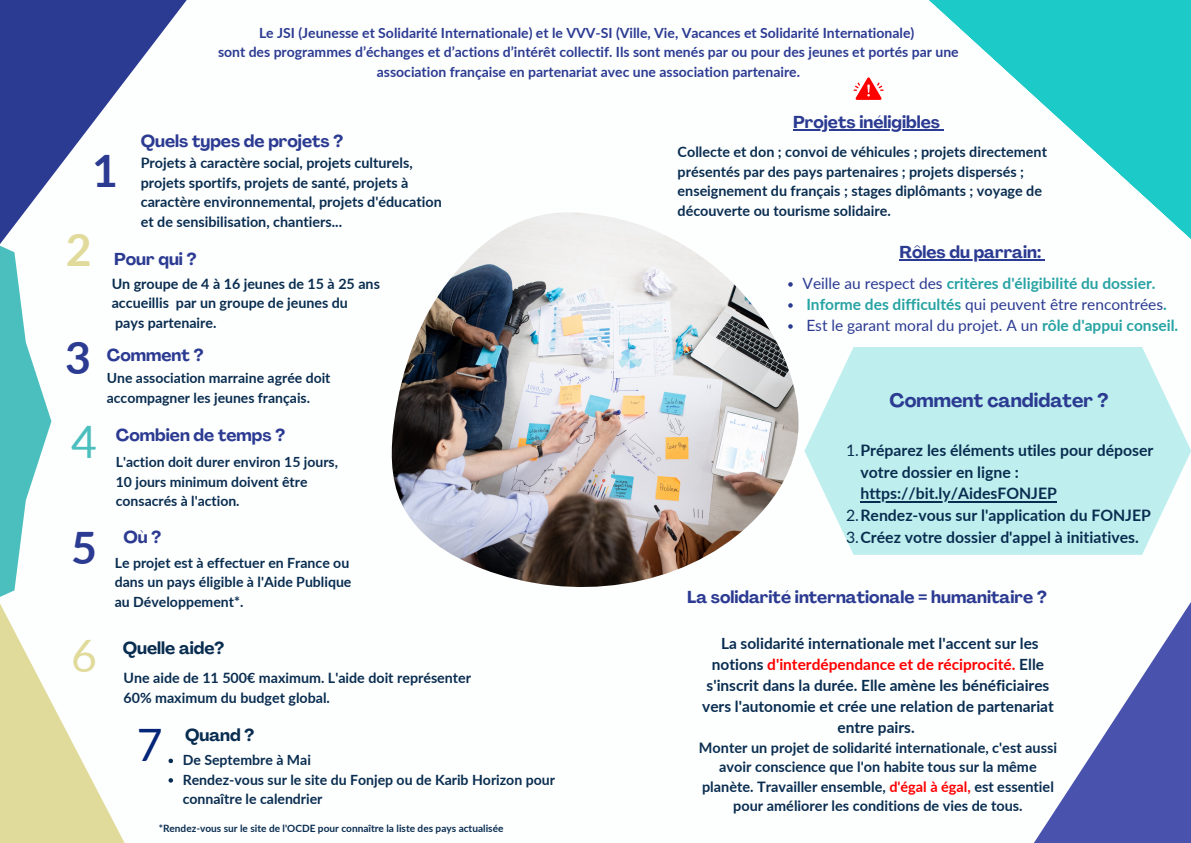
<style>
.page{position:relative;width:1191px;height:843px;background:#fff}
.page>*{position:absolute;margin:0;border:0;box-sizing:border-box;transform-origin:0 0}
.t1{font:700 44.6px "Lato";color:#2c3b92}
.t2{font:44.6px "Lato";color:#e1db9b}
.t3{font:44.6px "Lato";color:#4bbebe}
.t4{font:700 44.6px "Lato";color:#e1db9b}
.t5{font:44.6px "Lato";color:#042679}
.t6{font:700 19.2px "Agrandir";color:#2c3b92}
.t7{font:700 17px "Agrandir";color:#2c3b92}
.t8{font:700 17px "Agrandir";color:#092d50}
.t9{font:700 15.8px/21.8px "Lato";color:#092d50}
.t10{font:15.5px "Lato";color:#2c3b92}
.t11{font:700 15.5px "Lato";color:#27a3a3}
.t12{font:700 15.4px/21px "Lato";color:#092d50;text-align:center}
.t13{font:700 14.4px/19.5px "Lato";color:#092d50;text-align:center}
.t14{font:700 14.3px/19.5px "Lato";color:#092d50}
.t15{font:700 14.2px/19.5px "Lato";color:#092d50}
.t16{font:700 14.1px/19.5px "Lato";color:#092d50}
.t17{font:700 14px/19.5px "Lato";color:#2c3b92;text-align:center}
.t18{font:700 14px/19.5px "Lato";color:#092d50}
.t19{font:700 10.1px "Lato";color:#092d50}
.s1{font-weight:400;color:#2c3b92}
.s2{font-weight:700;color:#27a3a3}
.s3{font-weight:400}
.s4{color:#f00}
</style>
<div class="page">
<svg style="left:0;top:0;width:187px;height:423px"></svg>
<svg style="left:853px;top:554px;width:337px;height:288px"></svg>
<svg style="left:0;top:660px;width:173px;height:182px"></svg>
<svg style="left:793px;top:0;width:397px;height:261px"></svg>
<svg style="left:804px;top:347px;width:386px;height:207px;background:#c5f0ef"></svg>
<svg style="left:0;top:182px;width:51px;height:478px"></svg>
<img style="left:391px;top:212px;width:412px;height:375px">
<svg style="left:853px;top:77px;width:30px;height:23px"></svg>
<svg style="left:168px;top:758px;width:5px;height:4px"></svg>
<svg style="left:168px;top:777px;width:5px;height:5px"></svg>
<hr style="left:860px;top:501px;width:196px;height:1px;background:#092d50">
<hr style="left:899px;top:259px;width:142px;height:1px;background:#2c3b92">
<hr style="left:793px;top:129px;width:146px;height:1px;background:#2c3b92">
<p class="t1" style="left:92px;top:142px;width:27px">1</p>
<p class="t17" style="left:259px;top:22px;width:656px">Le JSI (Jeunesse et Solidarité Internationale) et le VVV-SI (Ville, Vie, Vacances et Solidarité Internationale)</p>
<p class="t17" style="left:218px;top:42px;width:742px">sont des programmes d’échanges et d’actions d’intérêt collectif. Ils sont menés par ou pour des jeunes et portés par une association française en partenariat avec une association partenaire.</p>
<p class="t7" style="left:141px;top:134px;width:204px">Quels types de projets ?</p>
<p class="t14" style="left:141px;top:153px;width:302px">Projets à caractère social, projets culturels, projets sportifs, projets de santé, projets à caractère environnemental, projets d'éducation et de sensibilisation, chantiers...</p>
<p class="t7" style="left:793px;top:115px;width:148px">Projets inéligibles</p>
<p class="t14" style="left:677px;top:142px;width:371px">Collecte et don ; convoi de véhicules ; projets directement présentés par des pays partenaires ; projets dispersés ; enseignement du français ; stages diplômants ; voyage de découverte ou tourisme solidaire.</p>
<p class="t4" style="left:66px;top:222px;width:27px">2</p>
<p class="t1" style="left:65px;top:329px;width:27px">3</p>
<p class="t3" style="left:71px;top:413px;width:27px">4</p>
<p class="t1" style="left:71px;top:519px;width:27px">5</p>
<p class="t7" style="left:114px;top:252px;width:84px">Pour qui ?</p>
<p class="t14" style="left:112px;top:273px;width:270px">Un groupe de 4 à 16 jeunes de 15 à 25 ans</p>
<p class="t14" style="left:112px;top:293px;width:238px">accueillis par un groupe de jeunes du</p>
<p class="t14" style="left:115px;top:312px;width:103px">pays partenaire.</p>
<p class="t7" style="left:107px;top:348px;width:98px">Comment ?</p>
<p class="t18" style="left:107px;top:368px;width:225px">Une association marraine agrée doit accompagner les jeunes français.</p>
<p class="t7" style="left:116px;top:427px;width:171px">Combien de temps ?</p>
<p class="t18" style="left:116px;top:452px;width:224px">L'action doit durer environ 15 jours,<br>10 jours minimum doivent être consacrés à l'action.</p>
<p class="t7" style="left:123px;top:530px;width:39px">Où ?</p>
<p class="t16" style="left:115px;top:552px;width:238px">Le projet est à effectuer en France ou dans un pays éligible à l'Aide Publique au Développement*.</p>
<p class="t2" style="left:71px;top:628px;width:27px">6</p>
<p class="t8" style="left:123px;top:641px;width:103px">Quelle aide?</p>
<p class="t15" style="left:123px;top:667px;width:349px">Une aide de 11 500€ maximum. L'aide doit représenter<br>60% maximum du budget global.</p>
<p class="t5" style="left:137px;top:716px;width:27px">7</p>
<p class="t8" style="left:185px;top:727px;width:71px">Quand ?</p>
<p class="t16" style="left:183px;top:750px;width:130px">De Septembre à Mai</p>
<p class="t16" style="left:183px;top:769px;width:374px">Rendez-vous sur le site du Fonjep ou de Karib Horizon pour connaître le calendrier</p>
<p class="t19" style="left:159px;top:821px;width:346px">*Rendez-vous sur le site de l'OCDE pour connaître la liste des pays actualisée</p>
<p class="t7" style="left:899px;top:245px;width:143px">Rôles du parrain:</p>
<p class="t11" style="left:802px;top:273px;width:354px"><span class="s1">Veille au respect des</span> critères d'éligibilité du dossier.</p>
<p class="t10" style="left:806px;top:294px;width:362px"><span class="s2">Informe des difficultés</span> qui peuvent être rencontrées<span class="s2">.</span></p>
<p class="t10" style="left:806px;top:315px;width:373px">Est le garant moral du projet. A un <span class="s2">rôle d'appui conseil.</span></p>
<p class="t6" style="left:889px;top:393px;width:220px">Comment candidater ?</p>
<p class="t9" style="left:860px;top:439px;width:294px;text-indent:-14px"><span class="s3">1.</span>Préparez les éléments utiles pour déposer votre dossier en ligne : https://bit.ly/AidesFONJEP</p>
<p class="t9" style="left:845px;top:504px;width:306px"><span class="s3">2.</span>Rendez-vous sur l'application du FONJEP</p>
<p class="t9" style="left:845px;top:526px;width:294px"><span class="s3">3.</span>Créez votre dossier d'appel à initiatives.</p>
<p class="t7" style="left:687px;top:589px;width:361px">La solidarité internationale = humanitaire ?</p>
<p class="t12" style="left:702px;top:632px;width:353px">La solidarité internationale met l'accent sur les notions <span class="s4">d'interdépendance et de réciprocité.</span> Elle s'inscrit dans la durée. Elle amène les bénéficiaires vers l'autonomie et crée une relation de partenariat entre pairs.</p>
<p class="t13" style="left:698px;top:737px;width:359px">Monter un projet de solidarité internationale, c'est aussi avoir conscience que l'on habite tous sur la même planète. Travailler ensemble, <span class="s4">d'égal à égal,</span> est essentiel pour améliorer les conditions de vies de tous.</p>
</div>
